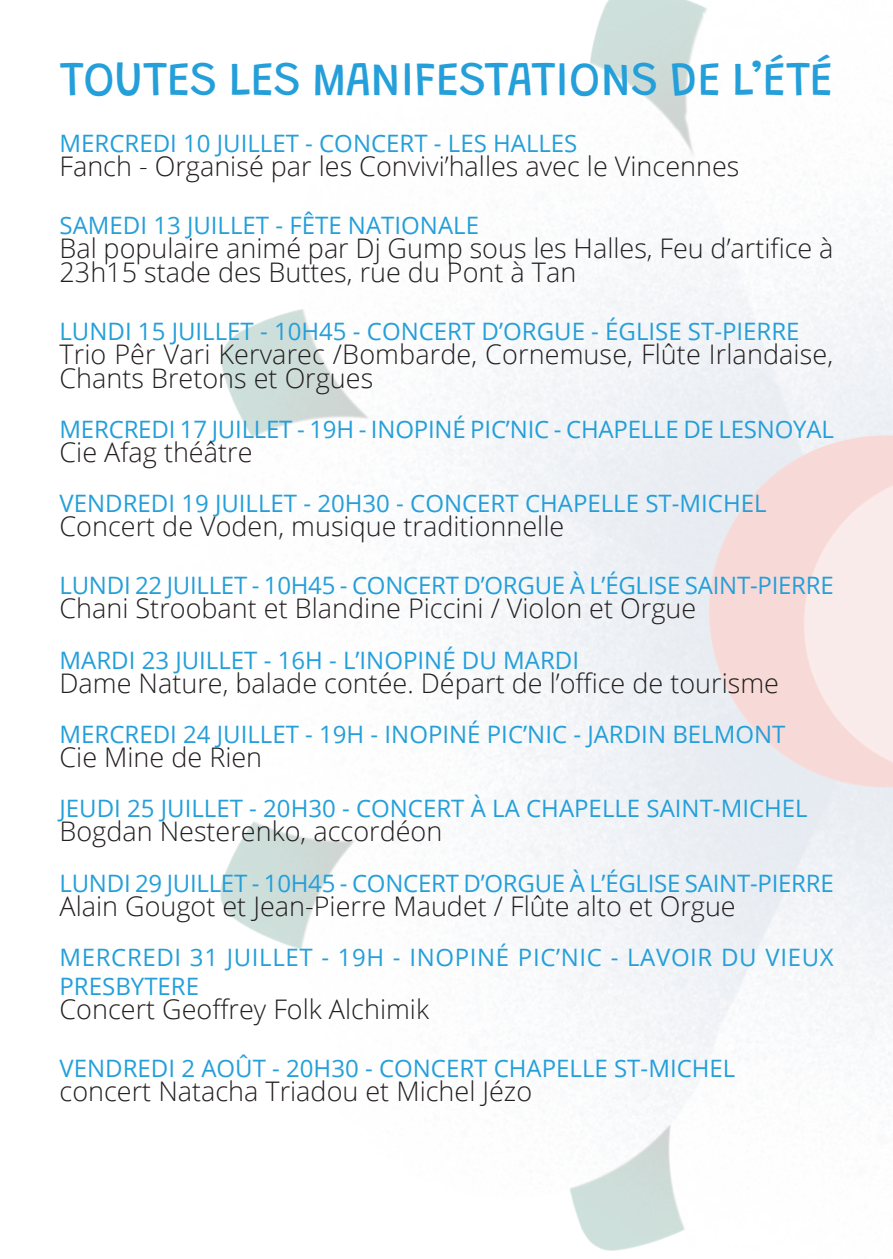
<style>
.page{position:relative;width:893px;height:1259px;background:#fff}
.page>*{position:absolute;margin:0;border:0;box-sizing:border-box;transform-origin:0 0}
.AGENDA_-_date___lieu{font:48px "Grandstander";letter-spacing:-.01em;color:#249fd9}
.AGENDA_-texte_courant{font:300 27px/24px "Open Sans";color:#231f20}
.AGENDA_-_date___lieu-2{font:24px "Open Sans";color:#249fd9}
.AGENDA_-_date___lieu-3{font:24px/28.8px "Open Sans";letter-spacing:.025em;color:#249fd9}
</style>
<div class="page">
<img style="left:220px;top:0;width:673px;height:1251px">
<p class="AGENDA_-_date___lieu" style="left:60px;top:41px;width:775px">TOUTES LES MANIFESTATIONS DE L’ÉTÉ</p>
<p class="AGENDA_-_date___lieu-2" style="left:60px;top:127px;width:519px">MERCREDI 10 JUILLET - CONCERT - LES HALLES</p>
<p class="AGENDA_-texte_courant" style="left:60px;top:154px;width:681px">Fanch - Organisé par les Convivi’halles avec le Vincennes</p>
<p class="AGENDA_-_date___lieu-2" style="left:60px;top:209px;width:421px">SAMEDI 13 JUILLET - FÊTE NATIONALE</p>
<p class="AGENDA_-texte_courant" style="left:60px;top:235px;width:775px">Bal populaire animé par Dj Gump sous les Halles, Feu d’artifice à<br>23h15 stade des Buttes, rue du Pont à Tan</p>
<p class="AGENDA_-_date___lieu-2" style="left:60px;top:314px;width:742px">LUNDI 15 JUILLET - 10H45 - CONCERT D’ORGUE - ÉGLISE ST-PIERRE</p>
<p class="AGENDA_-texte_courant" style="left:60px;top:341px;width:775px">Trio Pêr Vari Kervarec /Bombarde, Cornemuse, Flûte Irlandaise,<br>Chants Bretons et Orgues</p>
<p class="AGENDA_-_date___lieu-2" style="left:60px;top:413px;width:776px">MERCREDI 17 JUILLET - 19H - INOPINÉ PIC’NIC - CHAPELLE DE LESNOYAL</p>
<p class="AGENDA_-texte_courant" style="left:60px;top:439px;width:194px">Cie Afag théâtre</p>
<p class="AGENDA_-_date___lieu-2" style="left:60px;top:487px;width:708px">VENDREDI 19 JUILLET - 20H30 - CONCERT CHAPELLE ST-MICHEL</p>
<p class="AGENDA_-texte_courant" style="left:60px;top:514px;width:506px">Concert de Voden, musique traditionnelle</p>
<p class="AGENDA_-_date___lieu-2" style="left:60px;top:569px;width:776px">LUNDI 22 JUILLET - 10H45 - CONCERT D’ORGUE À L’ÉGLISE SAINT-PIERRE</p>
<p class="AGENDA_-texte_courant" style="left:60px;top:595px;width:638px">Chani Stroobant et Blandine Piccini / Violon et Orgue</p>
<p class="AGENDA_-_date___lieu-2" style="left:60px;top:643px;width:521px">MARDI 23 JUILLET - 16H - L’INOPINÉ DU MARDI</p>
<p class="AGENDA_-texte_courant" style="left:60px;top:670px;width:721px">Dame Nature, balade contée. Départ de l’office de tourisme</p>
<p class="AGENDA_-_date___lieu-2" style="left:60px;top:718px;width:727px">MERCREDI 24 JUILLET - 19H - INOPINÉ PIC’NIC - JARDIN BELMONT</p>
<p class="AGENDA_-texte_courant" style="left:60px;top:744px;width:204px">Cie Mine de Rien</p>
<p class="AGENDA_-_date___lieu-2" style="left:60px;top:792px;width:750px">JEUDI 25 JUILLET - 20H30 - CONCERT À LA CHAPELLE SAINT-MICHEL</p>
<p class="AGENDA_-texte_courant" style="left:60px;top:819px;width:384px">Bogdan Nesterenko, accordéon</p>
<p class="AGENDA_-_date___lieu-2" style="left:60px;top:866px;width:776px">LUNDI 29 JUILLET - 10H45 - CONCERT D’ORGUE À L’ÉGLISE SAINT-PIERRE</p>
<p class="AGENDA_-texte_courant" style="left:60px;top:893px;width:678px">Alain Gougot et Jean-Pierre Maudet / Flûte alto et Orgue</p>
<p class="AGENDA_-_date___lieu-3" style="left:60px;top:942px;width:776px">MERCREDI 31 JUILLET - 19H - INOPINÉ PIC’NIC - LAVOIR DU VIEUX<br>PRESBYTERE</p>
<p class="AGENDA_-texte_courant" style="left:60px;top:996px;width:371px">Concert Geoffrey Folk Alchimik</p>
<p class="AGENDA_-_date___lieu-2" style="left:60px;top:1051px;width:677px">VENDREDI 2 AOÛT - 20H30 - CONCERT CHAPELLE ST-MICHEL</p>
<p class="AGENDA_-texte_courant" style="left:60px;top:1078px;width:474px">concert Natacha Triadou et Michel Jézo</p>
</div>
